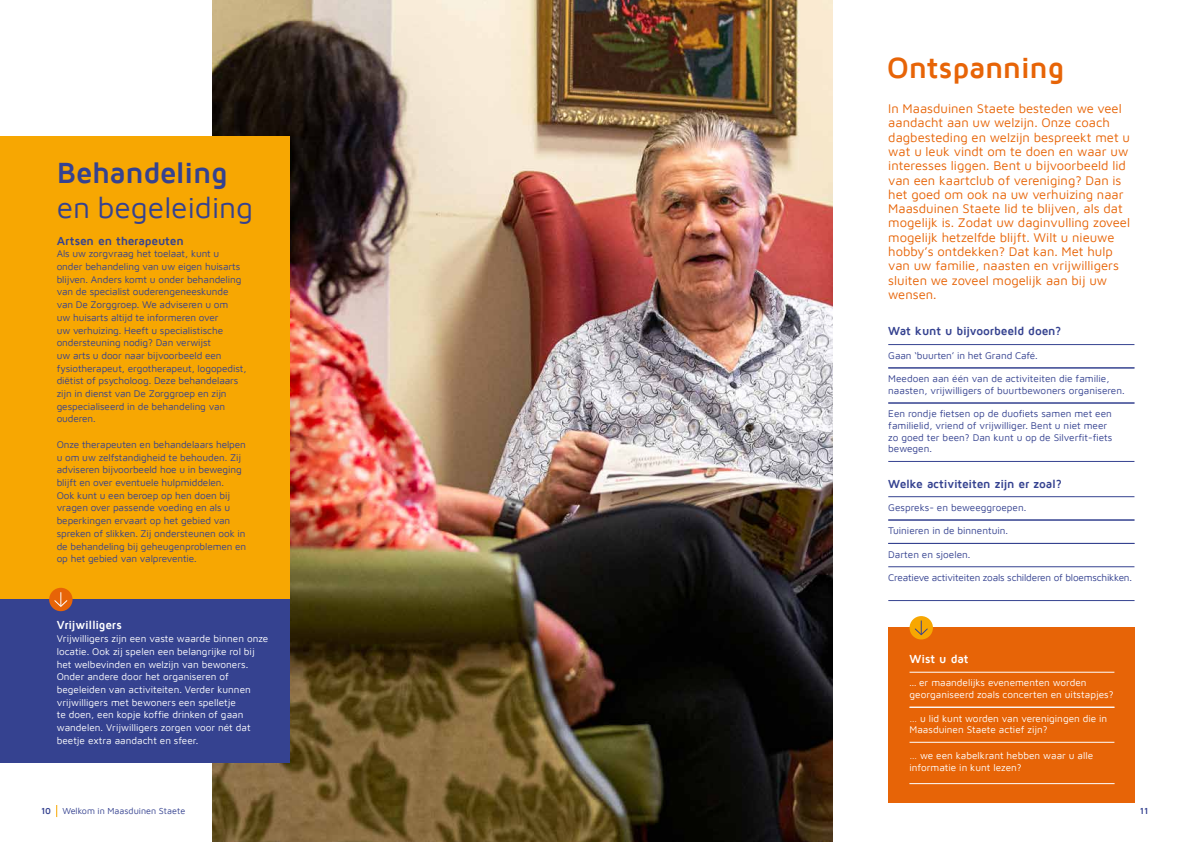
<style>
.page{position:relative;width:1191px;height:842px;background:#fff}
.page>*{position:absolute;margin:0;border:0;box-sizing:border-box;transform-origin:0 0}
.t1{font:30px "Maven Pro";color:#354290}
.t2{font:700 30px "Maven Pro";letter-spacing:-.02em;color:#354290}
.t3{font:700 30px "Maven Pro";letter-spacing:-.02em;color:#e76407}
.t4{font:13px/14.3px "Maven Pro";color:#e76407}
.t5{font:700 12px "Maven Pro";letter-spacing:-.015em;color:#354290}
.t6{font:700 12px "Maven Pro";letter-spacing:-.015em;color:#fff}
.t7{font:10px/12.7px "Maven Pro";letter-spacing:-.01em;color:#354290}
.t8{font:10px/12.7px "Maven Pro";color:#fff}
.t9{font:9px "Maven Pro";color:#354290}
.t10{font:700 9px "Maven Pro";color:#354290}
.s1{font-size:9px}
</style>
<div class="page">
<img style="left:213px;top:0;width:619px;height:842px">
<div style="left:0;top:136px;width:289px;height:464px;background:#f7a702"></div>
<hr style="left:888px;top:344px;width:246px;height:1px;background:#354290">
<hr style="left:888px;top:368px;width:246px;height:1px;background:#354290">
<hr style="left:888px;top:403px;width:246px;height:1px;background:#354290">
<hr style="left:888px;top:461px;width:246px;height:1px;background:#354290">
<hr style="left:888px;top:496px;width:246px;height:1px;background:#354290">
<hr style="left:888px;top:520px;width:246px;height:1px;background:#354290">
<hr style="left:888px;top:543px;width:246px;height:1px;background:#354290">
<hr style="left:888px;top:566px;width:246px;height:1px;background:#354290">
<div style="left:888px;top:628px;width:246px;height:175px;background:#e76407"></div>
<div style="left:0;top:599px;width:289px;height:164px;background:#354290"></div>
<hr style="left:909px;top:672px;width:205px;height:1px;background:#fff">
<hr style="left:909px;top:707px;width:205px;height:1px;background:#fff">
<hr style="left:909px;top:742px;width:205px;height:1px;background:#fff">
<div style="left:909px;top:616px;width:24px;height:23px;background:#f7a702;border-radius:50%"></div>
<svg style="left:914px;top:620px;width:13px;height:15px"></svg>
<div style="left:49px;top:588px;width:24px;height:23px;background:#e76407;border-radius:50%"></div>
<svg style="left:54px;top:592px;width:13px;height:15px"></svg>
<hr style="left:888px;top:600px;width:246px;height:1px;background:#354290">
<hr style="left:909px;top:783px;width:205px;height:1px;background:#fff">
<svg style="left:56px;top:805px;width:1px;height:12px"></svg>
<h1 class="t2" style="left:57px;top:157px;width:172px">Behandeling</h1>
<h1 class="t1" style="left:57px;top:187px;width:198px">en begeleiding</h1>
<p class="t5" style="left:57px;top:234px;width:129px">Artsen en therapeuten</p>
<p class="t7" style="left:57px;top:247px;width:191px">Als uw zorgvraag het toelaat, kunt u onder behandeling van uw eigen huisarts blijven. Anders komt u onder behandeling van de specialist ouderengeneeskunde van De Zorggroep. We adviseren u om<br>uw huisarts altijd te informeren over<br>uw verhuizing. Heeft u specialistische ondersteuning nodig? Dan verwijst<br>uw arts u door naar bijvoorbeeld een fysiotherapeut, ergotherapeut, logopedist, diëtist of psycholoog. Deze behandelaars zijn in dienst van De Zorggroep en zijn gespecialiseerd in de behandeling van ouderen.</p>
<p class="t7" style="left:57px;top:437px;width:191px">Onze therapeuten en behandelaars helpen u om uw zelfstandigheid te behouden. Zij adviseren bijvoorbeeld hoe u in beweging blijft en over eventuele hulpmiddelen.<br>Ook kunt u een beroep op hen doen bij vragen over passende voeding en als u beperkingen ervaart op het gebied van spreken of slikken. Zij ondersteunen ook in de behandeling bij geheugenproblemen en op het gebied van valpreventie.</p>
<p class="t6" style="left:57px;top:619px;width:67px">Vrijwilligers</p>
<p class="t8" style="left:57px;top:632px;width:213px">Vrijwilligers zijn een vaste waarde binnen onze locatie. Ook zij spelen een belangrijke rol bij het welbevinden en welzijn van bewoners.<br>Onder andere door het organiseren of begeleiden van activiteiten. Verder kunnen vrijwilligers met bewoners een spelletje<br>te doen, een kopje koffie drinken of gaan wandelen. Vrijwilligers zorgen voor nét dat beetje extra aandacht en sfeer.</p>
<h1 class="t3" style="left:887px;top:52px;width:179px">Ontspanning</h1>
<p class="t4" style="left:888px;top:101px;width:243px">In Maasduinen Staete besteden we veel aandacht aan uw welzijn. Onze coach dagbesteding en welzijn bespreekt met u wat u leuk vindt om te doen en waar uw interesses liggen. Bent u bijvoorbeeld lid van een kaartclub of vereniging? Dan is het goed om ook na uw verhuizing naar Maasduinen Staete lid te blijven, als dat mogelijk is. Zodat uw daginvulling zoveel mogelijk hetzelfde blijft. Wilt u nieuwe hobby’s ontdekken? Dat kan. Met hulp van uw familie, naasten en vrijwilligers sluiten we zoveel mogelijk aan bij uw wensen.</p>
<p class="t5" style="left:888px;top:325px;width:174px">Wat kunt u bijvoorbeeld doen?</p>
<p class="t7" style="left:888px;top:348px;width:151px">Gaan ‘buurten’ in het Grand Café.</p>
<p class="t7" style="left:888px;top:372px;width:238px;line-height:11.7px">Meedoen aan één van de activiteiten die familie, naasten, vrijwilligers of buurtbewoners organiseren.</p>
<p class="t7" style="left:888px;top:407px;width:225px;line-height:11.7px">Een rondje fietsen op de duofiets samen met een familielid, vriend of vrijwilliger. Bent u niet meer zo goed ter been? Dan kunt u op de Silverfit-fiets bewegen.</p>
<p class="t5" style="left:888px;top:477px;width:175px">Welke activiteiten zijn er zoal?</p>
<p class="t7" style="left:888px;top:500px;width:139px">Gespreks- en beweeggroepen.</p>
<p class="t7" style="left:888px;top:524px;width:121px">Tuinieren in de binnentuin.</p>
<p class="t7" style="left:888px;top:547px;width:84px">Darten en sjoelen.</p>
<p class="t7" style="left:888px;top:571px;width:245px">Creatieve activiteiten zoals schilderen of bloemschikken.</p>
<p class="t6" style="left:909px;top:653px;width:60px">Wist u dat</p>
<p class="t8" style="left:909px;top:676px;width:206px;line-height:11.7px"><span class="s1">...</span> er maandelijks evenementen worden georganiseerd zoals concerten en uitstapjes?</p>
<p class="t8" style="left:909px;top:712px;width:199px;line-height:11.7px">… u lid kunt worden van verenigingen die in<br>Maasduinen Staete actief zijn?</p>
<p class="t8" style="left:909px;top:748px;width:185px">… we een kabelkrant hebben waar u alle informatie in kunt lezen?</p>
<p class="t10" style="left:41px;top:806px;width:11px">10</p>
<p class="t9" style="left:62px;top:805px;width:124px">Welkom in Maasduinen Staete</p>
<p class="t10" style="left:1140px;top:806px;width:10px">11</p>
</div>
